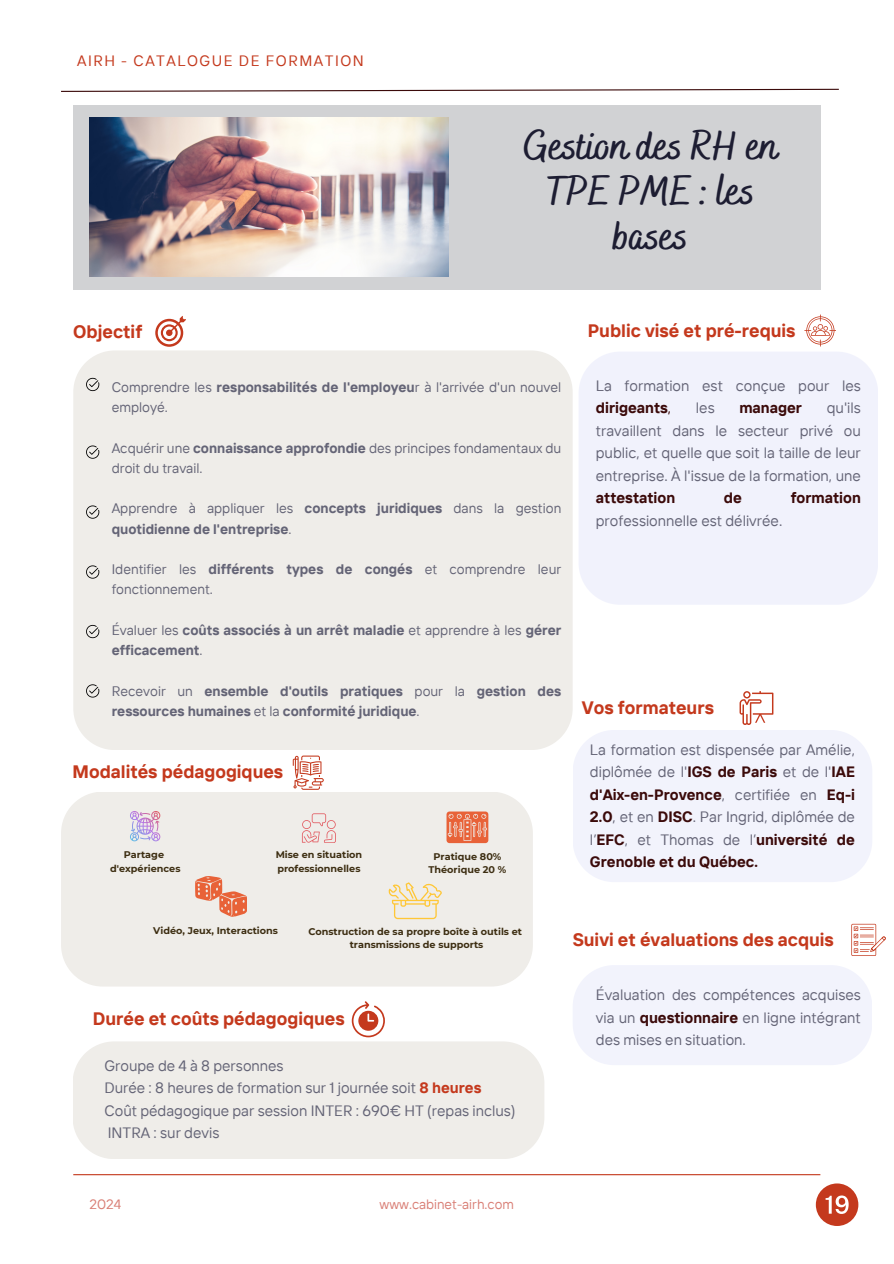
<style>
.page{position:relative;width:894px;height:1264px;background:#fff}
.page>*{position:absolute;margin:0;border:0;box-sizing:border-box;transform-origin:0 0}
.t1{font:700 41.1px/45px "Bakerie Smooth";color:#1d1d32;text-align:center}
.t2{font:700 18px "TT Interphases";color:#c4391d}
.t3{font:15px/22.5px "TT Interphases";color:#646476;text-align:justify}
.t4{font:15px "TT Interphases";letter-spacing:.1em;color:#c4391d}
.t5{font:700 15px "TT Interphases";color:#3b0a0a}
.t6{font:700 13.8px/20.2px "TT Interphases";color:#646476}
.t7{font:13.8px/20.2px "TT Interphases";color:#646476}
.t8{font:13.5px "TT Interphases";color:#d97f76}
.t9{font:700 9.6px "Montserrat";color:#3d2e12}
.s1{font-weight:700}
.s2{font-weight:400}
.s3{font-weight:700;color:#3b0a0a}
.s4{color:#3b0a0a}
.s5{font-weight:700;color:#c4391d}
</style>
<div class="page">
<div style="left:73px;top:105px;width:747px;height:185px;background:#d1d2d4"></div>
<div style="left:73px;top:350px;width:499px;height:400px;background:#efede9"></div>
<img style="left:89px;top:117px;width:359px;height:159px">
<div style="left:579px;top:352px;width:298px;height:253px;background:#f1f2fc"></div>
<svg style="left:155px;top:316px;width:31px;height:30px"></svg>
<svg style="left:804px;top:314px;width:31px;height:32px"></svg>
<div style="left:61px;top:792px;width:471px;height:194px;background:#efede9"></div>
<svg style="left:130px;top:811px;width:30px;height:30px"></svg>
<svg style="left:302px;top:813px;width:33px;height:29px"></svg>
<svg style="left:446px;top:811px;width:42px;height:32px"></svg>
<svg style="left:195px;top:876px;width:52px;height:40px;background:#eba993"></svg>
<div style="left:573px;top:730px;width:299px;height:152px;background:#f2f3fc"></div>
<svg style="left:293px;top:755px;width:31px;height:34px"></svg>
<svg style="left:739px;top:691px;width:34px;height:34px"></svg>
<svg style="left:851px;top:923px;width:34px;height:33px"></svg>
<div style="left:73px;top:1041px;width:471px;height:118px;background:#efede9"></div>
<div style="left:573px;top:965px;width:299px;height:100px;background:#f2f3fc"></div>
<svg style="left:351px;top:1001px;width:34px;height:36px"></svg>
<svg style="left:61px;top:88px;width:778px;height:4px"></svg>
<svg style="left:86px;top:445px;width:13px;height:14px"></svg>
<hr style="left:73px;top:1174px;width:747px;height:1px;background:#c4391d">
<svg style="left:86px;top:378px;width:13px;height:13px"></svg>
<svg style="left:388px;top:882px;width:53px;height:37px;background:#f2e4c2"></svg>
<svg style="left:86px;top:505px;width:13px;height:13px"></svg>
<svg style="left:86px;top:565px;width:13px;height:13px"></svg>
<svg style="left:86px;top:625px;width:13px;height:13px"></svg>
<svg style="left:86px;top:684px;width:13px;height:13px"></svg>
<svg style="left:815px;top:1183px;width:43px;height:42px"></svg>
<h2 class="t4" style="left:77px;top:51px;width:288px">AIRH - CATALOGUE DE FORMATION</h2>
<h3 class="t1" style="left:523px;top:126px;width:256px">Gestion des RH en<br>TPE PME : les bases</h3>
<h1 class="t2" style="left:73px;top:319px;width:71px">Objectif</h1>
<p class="t2" style="left:587px;top:319px;width:209px">Public visé et pré-requis</p>
<h2 class="t7" style="left:112px;top:376px;width:451px">Comprendre les <span class="s1">responsabilités de l'employeu</span>r à l'arrivée d'un nouvel employé.</h2>
<p class="t7" style="left:112px;top:437px;width:451px">Acquérir une <span class="s1">connaissance approfondie</span> des principes fondamentaux du droit du travail.</p>
<p class="t6" style="left:112px;top:498px;width:451px"><span class="s2">Apprendre à appliquer les</span> concepts juridiques <span class="s2">dans la gestion </span>quotidienne de l'entreprise<span class="s2">.</span></p>
<p class="t7" style="left:112px;top:559px;width:451px">Identifier les <span class="s1">différents types de congés</span> et comprendre leur fonctionnement.</p>
<p class="t6" style="left:112px;top:619px;width:451px"><span class="s2">Évaluer les</span> coûts associés à un arrêt maladie <span class="s2">et apprendre à les</span> gérer efficacement<span class="s2">.</span></p>
<p class="t6" style="left:112px;top:680px;width:451px"><span class="s2">Recevoir un</span> ensemble d'outils pratiques <span class="s2">pour la</span> gestion des ressources humaines <span class="s2">et la</span> conformité juridique<span class="s2">.</span></p>
<h2 class="t2" style="left:72px;top:760px;width:212px">Modalités pédagogiques</h2>
<h2 class="t9" style="left:124px;top:849px;width:42px">Partage</h2>
<p class="t9" style="left:110px;top:862px;width:72px">d'expériences</p>
<p class="t9" style="left:275px;top:849px;width:88px">Mise en situation</p>
<p class="t9" style="left:277px;top:862px;width:84px">professionnelles</p>
<p class="t9" style="left:433px;top:850px;width:69px">Pratique 80%</p>
<h4 class="t9" style="left:428px;top:863px;width:79px">Théorique 20 %</h4>
<p class="t3" style="left:595px;top:374px;width:266px">La formation est conçue pour les <span class="s3">dirigeants</span><span class="s4">,</span></p>
<p class="t3" style="left:595px;top:396px;width:266px;text-indent:231px">qu'ils travaillent dans le secteur privé ou public, et quelle que soit la taille de leur entreprise. À l'issue de la formation, une <span class="s3">attestation</span></p>
<p class="t3" style="left:695px;top:396px;width:20px">les</p>
<p class="t5" style="left:739px;top:398px;width:64px">manager</p>
<p class="t5" style="left:723px;top:488px;width:20px">de</p>
<p class="t5" style="left:790px;top:488px;width:72px">formation</p>
<p class="t3" style="left:595px;top:509px;width:188px">professionnelle est délivrée.</p>
<h4 class="t2" style="left:581px;top:696px;width:134px">Vos formateurs</h4>
<h4 class="t3" style="left:589px;top:737px;width:266px">La formation est dispensée par Amélie, diplômée de l'<span class="s3">IGS de Paris</span> et de l'<span class="s3">IAE d'Aix-en-Provence</span>, certifiée en <span class="s3">Eq-i 2.0</span>, et en <span class="s3">DISC</span>. Par Ingrid, diplômée de l’<span class="s3">EFC</span>, et Thomas de l’<span class="s3">université de Grenoble et du Québec.</span></h4>
<h4 class="t9" style="left:153px;top:924px;width:126px">Vidéo, Jeux, Interactions</h4>
<p class="t9" style="left:308px;top:925px;width:215px">Construction de sa propre boîte à outils et</p>
<p class="t9" style="left:349px;top:939px;width:135px">transmissions de supports</p>
<p class="t2" style="left:93px;top:1007px;width:253px">Durée et coûts pédagogiques</p>
<h4 class="t3" style="left:104px;top:1053px;width:412px;text-align:left">Groupe de 4 à 8 personnes<br>Durée : 8 heures de formation sur 1 journée soit <span class="s5">8 heures </span>Coût pédagogique par session INTER : 690€ HT (repas inclus)<br>INTRA : sur devis</h4>
<h4 class="t2" style="left:572px;top:928px;width:263px">Suivi et évaluations des acquis</h4>
<h4 class="t3" style="left:595px;top:983px;width:266px">Évaluation des compétences acquises via un <span class="s3">questionnaire</span> en ligne intégrant des mises en situation.</h4>
<h4 class="t8" style="left:89px;top:1195px;width:33px">2024</h4>
<p class="t8" style="left:379px;top:1195px;width:136px">www.cabinet-airh.com</p>
</div>
